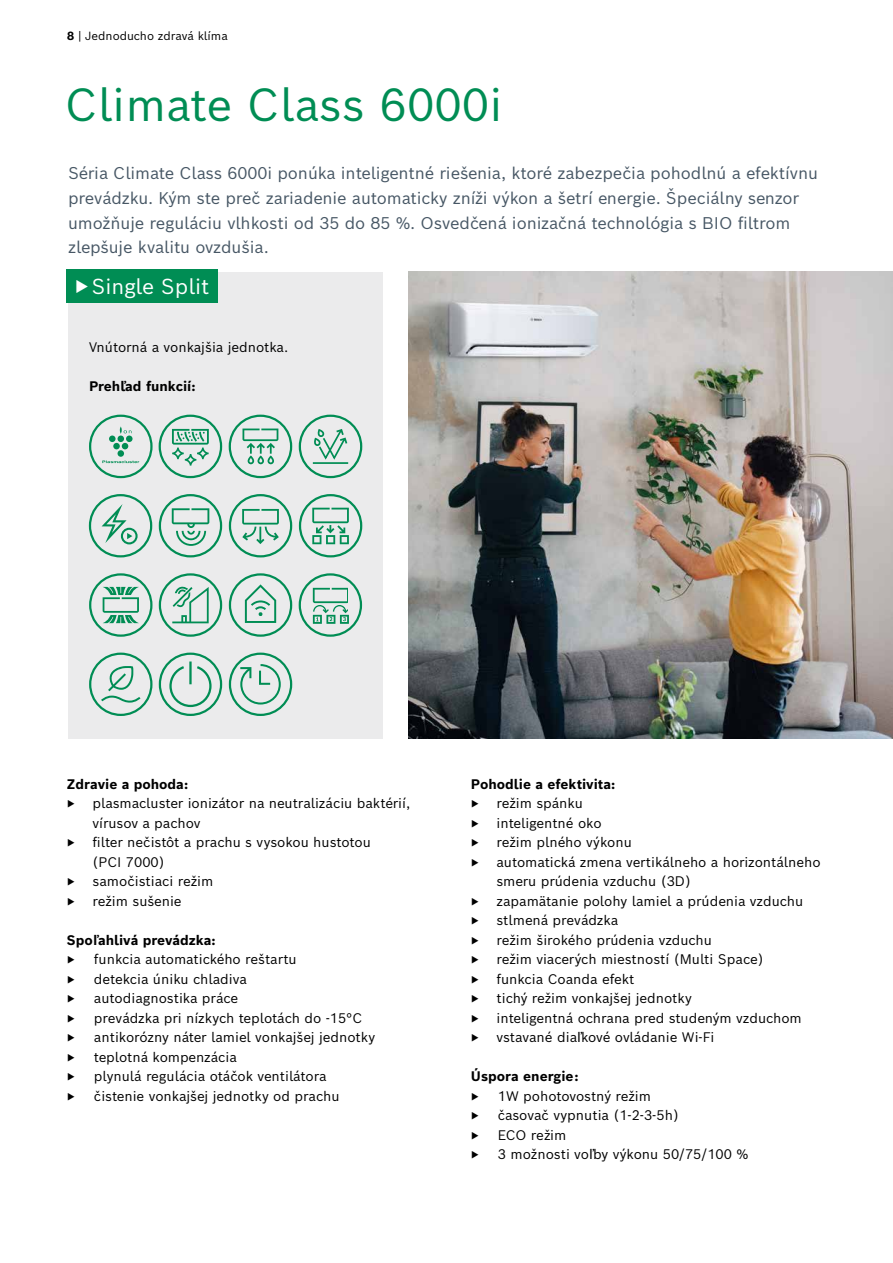
<style>
.page{position:relative;width:893px;height:1263px;background:#fff}
.page>*{position:absolute;margin:0;border:0;box-sizing:border-box;transform-origin:0 0}
.t1{font:45px "Bosch Sans";color:#008d54}
.t2{font:21px "Bosch Sans";color:#fff}
.t3{font:16.5px/24.8px "Bosch Sans";letter-spacing:-.005em;color:#475765}
.t4{font:13.5px/19.5px "Bosch Sans";color:#000}
.t5{font:700 13.5px "Bosch Sans";color:#000}
.t6{font:13.5px "Bosch Sans";letter-spacing:-.02em;color:#000}
.t7{font:12px "Bosch Sans";color:#000}
.t8{font:11.55px "Bosch Sans";color:#000}
.s1{font-weight:700}
.s2{font-family:"Bosch Office Sans"}
</style>
<div class="page">
<img style="left:408px;top:272px;width:485px;height:466px">
<div style="left:68px;top:272px;width:315px;height:466px;background:#ebebec"></div>
<div style="left:66px;top:269px;width:152px;height:34px;background:#008d54"></div>
<div style="left:229px;top:653px;width:63px;height:63px;border:2px solid #008d54;border-radius:50%"></div>
<svg style="left:240px;top:664px;width:41px;height:40px"></svg>
<div style="left:159px;top:573px;width:63px;height:64px;border:2px solid #008d54;border-radius:50%"></div>
<svg style="left:172px;top:586px;width:37px;height:37px"></svg>
<div style="left:89px;top:573px;width:63px;height:64px;border:2px solid #008d54;border-radius:50%"></div>
<svg style="left:103px;top:587px;width:36px;height:36px"></svg>
<div style="left:229px;top:573px;width:63px;height:64px;border:2px solid #008d54;border-radius:50%"></div>
<svg style="left:245px;top:584px;width:31px;height:39px"></svg>
<div style="left:299px;top:573px;width:63px;height:64px;border:2px solid #008d54;border-radius:50%"></div>
<svg style="left:313px;top:588px;width:36px;height:36px"></svg>
<div style="left:89px;top:653px;width:63px;height:63px;border:2px solid #008d54;border-radius:50%"></div>
<svg style="left:101px;top:666px;width:39px;height:37px"></svg>
<div style="left:159px;top:653px;width:63px;height:63px;border:2px solid #008d54;border-radius:50%"></div>
<svg style="left:169px;top:661px;width:43px;height:46px"></svg>
<div style="left:159px;top:494px;width:63px;height:63px;border:2px solid #008d54;border-radius:50%"></div>
<svg style="left:172px;top:508px;width:37px;height:38px"></svg>
<svg style="left:102px;top:504px;width:36px;height:40px"></svg>
<div style="left:299px;top:415px;width:63px;height:63px;border:2px solid #008d54;border-radius:50%"></div>
<hr style="left:313px;top:462px;width:35px;height:2px;background:#008d54">
<svg style="left:314px;top:429px;width:33px;height:31px"></svg>
<div style="left:159px;top:415px;width:63px;height:63px;border:2px solid #008d54;border-radius:50%"></div>
<svg style="left:172px;top:429px;width:37px;height:37px"></svg>
<div style="left:89px;top:415px;width:64px;height:63px;border:2px solid #008d54;border-radius:50%"></div>
<div style="left:109px;top:435px;width:7px;height:7px;background:#008d54;border-radius:50%"></div>
<div style="left:118px;top:435px;width:6px;height:7px;background:#008d54;border-radius:50%"></div>
<div style="left:118px;top:450px;width:6px;height:7px;background:#008d54;border-radius:50%"></div>
<div style="left:113px;top:443px;width:7px;height:6px;background:#008d54;border-radius:50%"></div>
<svg style="left:122px;top:443px;width:6px;height:6px"></svg>
<div style="left:126px;top:435px;width:7px;height:7px;background:#008d54;border-radius:50%"></div>
<svg style="left:120px;top:426px;width:12px;height:8px"></svg>
<svg style="left:102px;top:460px;width:37px;height:3px"></svg>
<div style="left:229px;top:415px;width:63px;height:63px;border:2px solid #008d54;border-radius:50%"></div>
<svg style="left:242px;top:428px;width:36px;height:36px"></svg>
<div style="left:89px;top:494px;width:63px;height:63px;border:2px solid #008d54;border-radius:50%"></div>
<div style="left:299px;top:494px;width:63px;height:63px;border:2px solid #008d54;border-radius:50%"></div>
<svg style="left:312px;top:508px;width:37px;height:36px"></svg>
<div style="left:229px;top:494px;width:63px;height:63px;border:2px solid #008d54;border-radius:50%"></div>
<svg style="left:242px;top:509px;width:37px;height:35px"></svg>
<p class="t8" style="left:67px;top:26px;width:162px"><span class="s1">8</span> | Jednoducho zdravá klíma</p>
<h1 class="t1" style="left:65px;top:67px;width:439px">Climate Class 6000i</h1>
<p class="t3" style="left:68px;top:159px;width:751px">Séria Climate Class 6000i ponúka inteligentné riešenia, ktoré zabezpečia pohodlnú a efektívnu prevádzku. Kým ste preč zariadenie automaticky zníži výkon a šetrí energie. Špeciálny senzor umožňuje reguláciu vlhkosti od 35 do 85 %. Osvedčená ionizačná technológia s BIO filtrom zlepšuje kvalitu ovzdušia.</p>
<h2 class="t2" style="left:75px;top:269px;width:136px">▶Single Split</h2>
<p class="t4" style="left:89px;top:336px;width:201px">Vnútorná a vonkajšia jednotka.</p>
<p class="t5" style="left:89px;top:374px;width:108px">Prehľad funkcií:</p>
<p class="t5" style="left:67px;top:773px;width:123px">Zdravie a pohoda:</p>
<p class="t7" style="left:67px;top:794px;width:10px">▶</p>
<p class="t4" style="left:92px;top:792px;width:319px">plasmacluster ionizátor na neutralizáciu baktérií, vírusov a pachov</p>
<p class="t7" style="left:67px;top:833px;width:10px">▶</p>
<p class="t4" style="left:92px;top:831px;width:280px">filter nečistôt a prachu s vysokou hustotou (PCI 7000)</p>
<p class="t7" style="left:67px;top:872px;width:10px">▶</p>
<p class="t4" style="left:92px;top:870px;width:122px">samočistiaci režim</p>
<p class="t7" style="left:67px;top:891px;width:10px">▶</p>
<p class="t4" style="left:92px;top:890px;width:91px">režim sušenie</p>
<p class="t5" style="left:67px;top:929px;width:150px">Spo<span class="s2">ľ</span>ahlivá prevádzka:</p>
<p class="t7" style="left:67px;top:950px;width:10px">▶</p>
<p class="t4" style="left:94px;top:948px;width:204px">funkcia automatického reštartu</p>
<p class="t7" style="left:67px;top:969px;width:10px">▶</p>
<p class="t4" style="left:94px;top:968px;width:154px">detekcia úniku chladiva</p>
<p class="t7" style="left:67px;top:989px;width:10px">▶</p>
<p class="t4" style="left:94px;top:987px;width:146px">autodiagnostika práce</p>
<p class="t7" style="left:67px;top:1008px;width:10px">▶</p>
<p class="t4" style="left:94px;top:1007px;width:270px">prevádzka pri nízkych teplotách do -15°C</p>
<p class="t7" style="left:67px;top:1028px;width:10px">▶</p>
<p class="t4" style="left:94px;top:1026px;width:283px">antikorózny náter lamiel vonkajšej jednotky</p>
<p class="t7" style="left:67px;top:1047px;width:10px">▶</p>
<p class="t4" style="left:94px;top:1046px;width:145px">teplotná kompenzácia</p>
<p class="t7" style="left:67px;top:1067px;width:10px">▶</p>
<p class="t4" style="left:94px;top:1065px;width:234px">plynulá regulácia otáčok ventilátora</p>
<p class="t7" style="left:67px;top:1086px;width:10px">▶</p>
<p class="t4" style="left:94px;top:1085px;width:247px">čistenie vonkajšej jednotky od prachu</p>
<p class="t5" style="left:471px;top:773px;width:146px">Pohodlie a efektivita:</p>
<p class="t7" style="left:471px;top:794px;width:10px">▶</p>
<p class="t4" style="left:496px;top:792px;width:88px">režim spánku</p>
<p class="t7" style="left:471px;top:813px;width:10px">▶</p>
<p class="t4" style="left:496px;top:812px;width:107px">inteligentné oko</p>
<p class="t7" style="left:471px;top:833px;width:10px">▶</p>
<p class="t4" style="left:496px;top:831px;width:137px">režim plného výkonu</p>
<p class="t7" style="left:471px;top:852px;width:10px">▶</p>
<p class="t4" style="left:496px;top:851px;width:326px">automatická zmena vertikálneho a horizontálneho smeru prúdenia vzduchu (3D)</p>
<p class="t7" style="left:471px;top:891px;width:10px">▶</p>
<p class="t4" style="left:496px;top:890px;width:308px">zapamätanie polohy lamiel a prúdenia vzduchu</p>
<p class="t7" style="left:471px;top:911px;width:10px">▶</p>
<p class="t4" style="left:496px;top:909px;width:123px">stlmená prevádzka</p>
<p class="t7" style="left:471px;top:930px;width:10px">▶</p>
<p class="t4" style="left:496px;top:929px;width:217px">režim širokého prúdenia vzduchu</p>
<p class="t7" style="left:471px;top:950px;width:10px">▶</p>
<p class="t4" style="left:496px;top:948px;width:269px">režim viacerých miestností (Multi Space)</p>
<p class="t7" style="left:471px;top:969px;width:10px">▶</p>
<p class="t4" style="left:496px;top:968px;width:140px">funkcia Coanda efekt</p>
<p class="t7" style="left:471px;top:989px;width:10px">▶</p>
<p class="t4" style="left:496px;top:987px;width:197px">tichý režim vonkajšej jednotky</p>
<p class="t7" style="left:471px;top:1008px;width:10px">▶</p>
<p class="t4" style="left:496px;top:1007px;width:307px">inteligentná ochrana pred studeným vzduchom</p>
<p class="t7" style="left:471px;top:1028px;width:10px">▶</p>
<p class="t4" style="left:496px;top:1026px;width:220px">vstavané dia<span class="s2">ľ</span>kové ovládanie Wi-Fi</p>
<p class="t5" style="left:471px;top:1065px;width:109px">Úspora energie:</p>
<p class="t7" style="left:471px;top:1086px;width:10px">▶</p>
<p class="t4" style="left:498px;top:1085px;width:155px">1W pohotovostný režim</p>
<p class="t7" style="left:471px;top:1106px;width:10px">▶</p>
<p class="t4" style="left:498px;top:1104px;width:182px">časovač vypnutia (1-2-3-5h)</p>
<p class="t7" style="left:471px;top:1125px;width:10px">▶</p>
<p class="t6" style="left:498px;top:1124px;width:70px">ECO režim</p>
<p class="t7" style="left:471px;top:1145px;width:10px">▶</p>
<p class="t4" style="left:498px;top:1143px;width:252px">3 možnosti vo<span class="s2">ľ</span>by výkonu 50/75/100 %</p>
</div>
